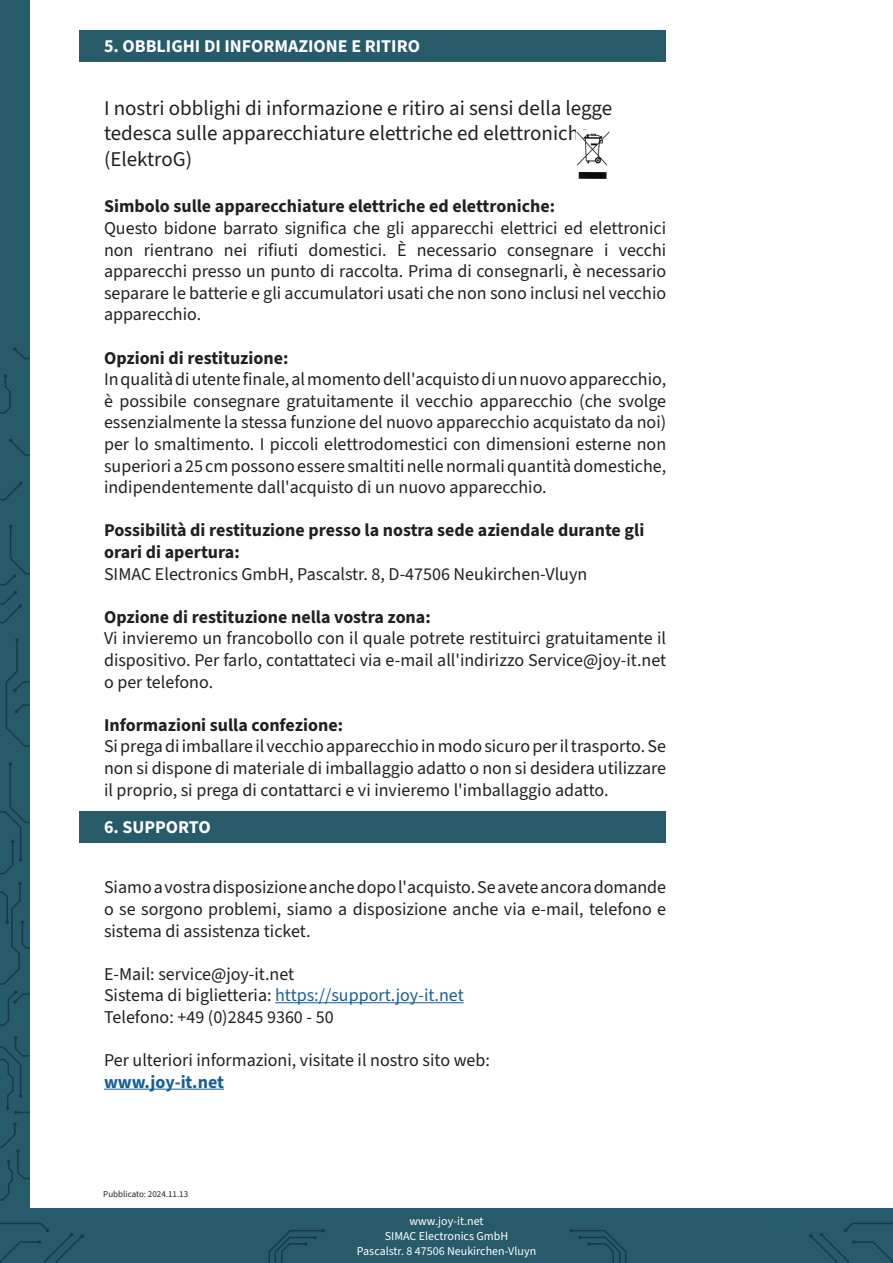
<style>
.page{position:relative;width:893px;height:1263px;background:#fff}
.page>*{position:absolute;margin:0;border:0;box-sizing:border-box;transform-origin:0 0}
.t1{font:21px/25.2px "Source Sans 3";color:#231f20}
.t2{font:18px/21.6px "Source Sans 3";color:#231f20;text-align:justify}
.t3{font:700 18px/21.6px "Source Sans 3";color:#231f20}
.t4{font:18px "Source Sans 3";color:#175d9e}
.t5{font:700 18px "Source Sans 3";color:#fff}
.t6{font:700 18px "Source Sans 3";color:#175d9e}
.t7{font:12px "Source Sans 3";color:#fff}
.t8{font:9px "Source Sans 3";color:#231f20}
.s1{color:#231f20}
</style>
<div class="page">
<div style="left:0;top:0;width:30px;height:1263px;background:#275b6a"></div>
<svg style="left:0;top:1122px;width:30px;height:79px"></svg>
<svg style="left:0;top:1036px;width:30px;height:78px"></svg>
<svg style="left:0;top:882px;width:30px;height:144px"></svg>
<svg style="left:0;top:762px;width:30px;height:112px"></svg>
<svg style="left:5px;top:638px;width:25px;height:109px"></svg>
<svg style="left:0;top:525px;width:30px;height:99px"></svg>
<svg style="left:0;top:482px;width:23px;height:19px"></svg>
<svg style="left:9px;top:438px;width:21px;height:18px"></svg>
<svg style="left:0;top:374px;width:11px;height:40px"></svg>
<svg style="left:13px;top:347px;width:17px;height:12px"></svg>
<div style="left:80px;top:30px;width:586px;height:32px;background:#275b6a"></div>
<div style="left:0;top:1209px;width:893px;height:54px;background:#275b6a"></div>
<svg style="left:268px;top:1229px;width:57px;height:34px"></svg>
<svg style="left:570px;top:1229px;width:57px;height:34px"></svg>
<svg style="left:0;top:1223px;width:84px;height:40px"></svg>
<svg style="left:809px;top:1223px;width:84px;height:40px"></svg>
<div style="left:80px;top:811px;width:586px;height:32px;background:#275b6a"></div>
<hr style="left:275px;top:1002px;width:189px;height:1px;background:#175d9e">
<hr style="left:104px;top:1089px;width:120px;height:1px;background:#175d9e">
<img style="left:576px;top:131px;width:33px;height:47px">
<p class="t5" style="left:104px;top:34px;width:318px">5. OBBLIGHI DI INFORMAZIONE E RITIRO</p>
<p class="t1" style="left:104px;top:96px;width:510px">I nostri obblighi di informazione e ritiro ai sensi della legge tedesca sulle apparecchiature elettriche ed elettroniche (ElektroG)</p>
<p class="t3" style="left:104px;top:195px;width:453px">Simbolo sulle apparecchiature elettriche ed elettroniche:</p>
<p class="t2" style="left:104px;top:217px;width:564px">Questo bidone barrato significa che gli apparecchi elettrici ed elettronici non rientrano nei rifiuti domestici. È necessario consegnare i vecchi apparecchi presso un punto di raccolta. Prima di consegnarli, è necessario separare le batterie e gli accumulatori usati che non sono inclusi nel vecchio apparecchio.</p>
<p class="t3" style="left:104px;top:347px;width:186px">Opzioni di restituzione:</p>
<p class="t2" style="left:104px;top:368px;width:564px">In qualità di utente finale, al momento dell'acquisto di un nuovo apparecchio, è possibile consegnare gratuitamente il vecchio apparecchio (che svolge essenzialmente la stessa funzione del nuovo apparecchio acquistato da noi) per lo smaltimento. I piccoli elettrodomestici con dimensioni esterne non superiori a 25 cm possono essere smaltiti nelle normali quantità domestiche, indipendentemente dall'acquisto di un nuovo apparecchio.</p>
<p class="t3" style="left:104px;top:519px;width:542px">Possibilità di restituzione presso la nostra sede aziendale durante gli orari di apertura:</p>
<p class="t2" style="left:104px;top:563px;width:485px">SIMAC Electronics GmbH, Pascalstr. 8, D-47506 Neukirchen-Vluyn</p>
<p class="t3" style="left:104px;top:606px;width:328px">Opzione di restituzione nella vostra zona:</p>
<p class="t2" style="left:104px;top:628px;width:564px">Vi invieremo un francobollo con il quale potrete restituirci gratuitamente il dispositivo. Per farlo, contattateci via e-mail all'indirizzo Service@joy-it.net o per telefono.</p>
<p class="t3" style="left:104px;top:714px;width:241px">Informazioni sulla confezione:</p>
<p class="t2" style="left:104px;top:736px;width:564px">Si prega di imballare il vecchio apparecchio in modo sicuro per il trasporto. Se non si dispone di materiale di imballaggio adatto o non si desidera utilizzare il proprio, si prega di contattarci e vi invieremo l'imballaggio adatto.</p>
<p class="t5" style="left:104px;top:815px;width:108px">6. SUPPORTO</p>
<p class="t2" style="left:104px;top:877px;width:564px">Siamo a vostra disposizione anche dopo l'acquisto. Se avete ancora domande o se sorgono problemi, siamo a disposizione anche via e-mail, telefono e sistema di assistenza ticket.</p>
<p class="t2" style="left:104px;top:963px;width:192px">E-Mail: service@joy-it.net</p>
<p class="t4" style="left:104px;top:984px;width:361px"><span class="s1">Sistema di biglietteria:</span> https://support.joy-it.net</p>
<p class="t2" style="left:104px;top:1006px;width:231px">Telefono: +49 (0)2845 9360 - 50</p>
<p class="t2" style="left:104px;top:1049px;width:387px">Per ulteriori informazioni, visitate il nostro sito web:</p>
<p class="t6" style="left:104px;top:1070px;width:122px">www.joy-it.net</p>
<p class="t8" style="left:103px;top:1188px;width:86px">Pubblicato: 2024.11.13</p>
<p class="t7" style="left:410px;top:1213px;width:75px">www.joy-it.net</p>
<p class="t7" style="left:385px;top:1228px;width:125px">SIMAC Electronics GmbH</p>
<p class="t7" style="left:357px;top:1243px;width:181px">Pascalstr. 8 47506 Neukirchen-Vluyn</p>
</div>
